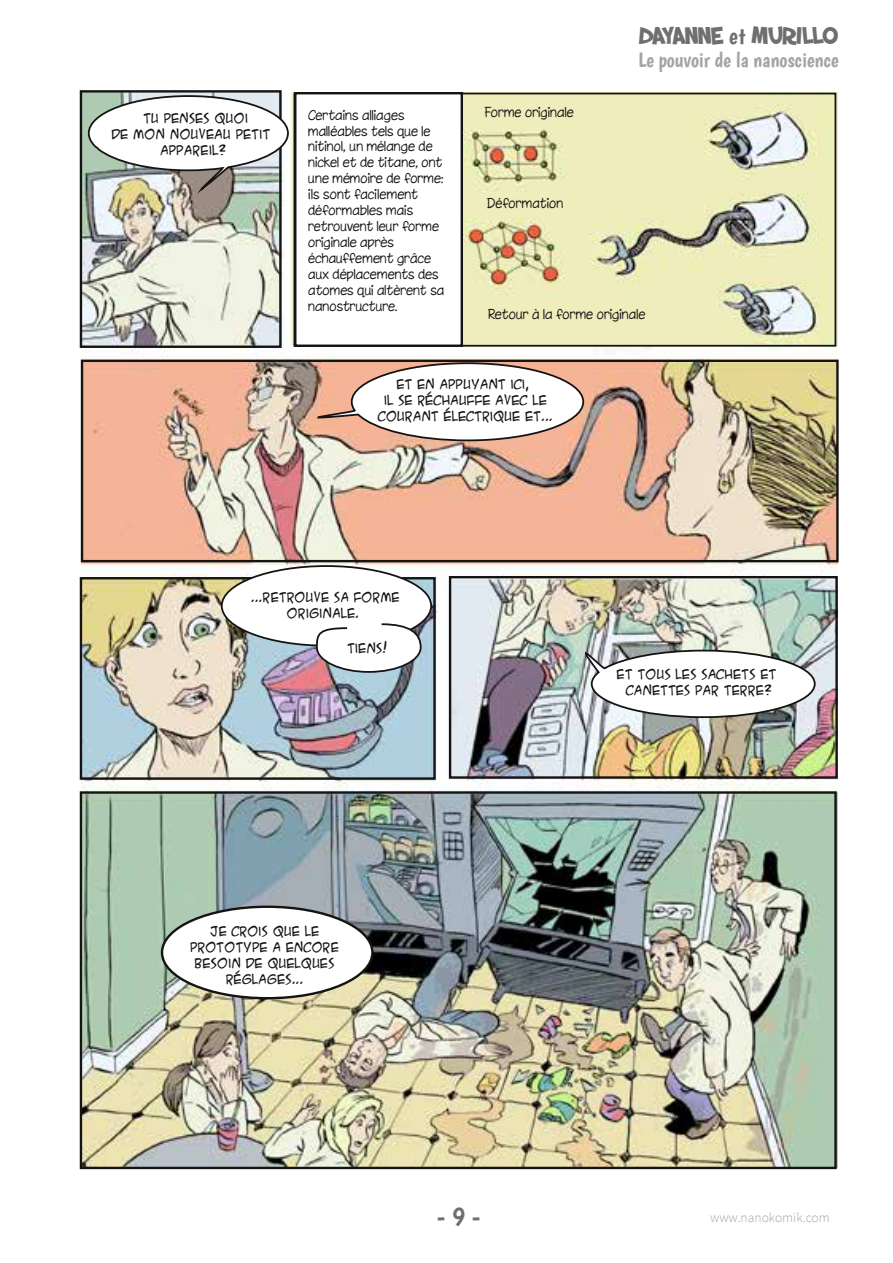
<style>
.page{position:relative;width:893px;height:1263px;background:#fff}
.page>*{position:absolute;margin:0;border:0;box-sizing:border-box;transform-origin:0 0}
.t1{font:27px "Boogaloo";color:#706f6e}
.t2{font:700 24.75px "SF Slapstick Comic";color:#706f6e}
.t3{font:21px "Boogaloo";color:#a4a5a6}
.t4{font:300 13.5px "Source Sans Pro";color:#a4a5a6}
.t5{font:100 12.75px/15.9px "Chinacat";color:#161413}
.t6{font:12.75px/15.9px "ACME Secret Agent";color:#161413;text-align:center}
.s1{font-family:"Boogaloo";font-weight:400;font-size:24px}
</style>
<div class="page">
<img style="left:81px;top:92px;width:756px;height:1074px">
<div style="left:80px;top:90px;width:202px;height:258px;border:2px solid #161413"></div>
<div style="left:81px;top:360px;width:758px;height:202px;border:2px solid #161413"></div>
<div style="left:80px;top:577px;width:356px;height:203px;border:2px solid #161413"></div>
<div style="left:449px;top:576px;width:389px;height:203px;border:2px solid #161413"></div>
<div style="left:80px;top:791px;width:757px;height:378px;border:2px solid #161413"></div>
<div style="left:294px;top:93px;width:542px;height:254px;border:2px solid #161413"></div>
<img style="left:87px;top:94px;width:203px;height:122px">
<svg style="left:270px;top:361px;width:315px;height:81px"></svg>
<div style="left:222px;top:566px;width:209px;height:80px;background:#fff;border-radius:50%"></div>
<svg style="left:567px;top:631px;width:249px;height:88px"></svg>
<div style="left:162px;top:907px;width:210px;height:91px;background:#fff;border-radius:50%"></div>
<svg style="left:315px;top:622px;width:107px;height:52px"></svg>
<div style="left:295px;top:93px;width:167px;height:253px;background:#fff"></div>
<div style="left:294px;top:92px;width:169px;height:255px;border:2px solid #161413"></div>
<p class="t6" style="left:143px;top:110px;width:106px">TU PENSES QUOI</p>
<p class="t6" style="left:111px;top:126px;width:160px">DE MON NOUVEAU PETIT</p>
<p class="t6" style="left:160px;top:141px;width:67px">APPAREIL?</p>
<h2 class="t2" style="left:639px;top:19px;width:200px">DAYANNE <span class="s1">et</span> MURILLO</h2>
<h3 class="t3" style="left:638px;top:47px;width:202px">Le pouvoir de la nanoscience</h3>
<p class="t5" style="left:308px;top:107px;width:138px">Certains alliages malléables tels que le nitinol, un mélange de nickel et de titane, ont une mémoire de forme: ils sont facilement déformables mais retrouvent leur forme originale après échauffement grâce aux déplacements des atomes qui altèrent sa nanostructure.</p>
<p class="t5" style="left:485px;top:104px;width:91px">Forme originale</p>
<p class="t5" style="left:487px;top:195px;width:78px">Déformation</p>
<p class="t5" style="left:488px;top:306px;width:159px">Retour à la forme originale</p>
<p class="t6" style="left:378px;top:376px;width:177px">ET EN APPUYANT ICI,<br>IL SE RÉCHAUFFE AVEC LE<br>COURANT ÉLECTRIQUE ET...</p>
<p class="t6" style="left:251px;top:589px;width:150px">...RETROUVE SA FORME<br>ORIGINALE.</p>
<p class="t6" style="left:347px;top:640px;width:42px">TIENS!</p>
<p class="t6" style="left:617px;top:666px;width:161px">ET TOUS LES SACHETS ET<br>CANETTES PAR TERRE?</p>
<p class="t6" style="left:190px;top:923px;width:150px">JE CROIS QUE LE<br>PROTOTYPE A ENCORE<br>BESOIN DE QUELQUES<br>RÉGLAGES...</p>
<h1 class="t1" style="left:437px;top:1199px;width:45px">- 9 -</h1>
<p class="t4" style="left:710px;top:1209px;width:121px">www.nanokomik.com</p>
</div>
